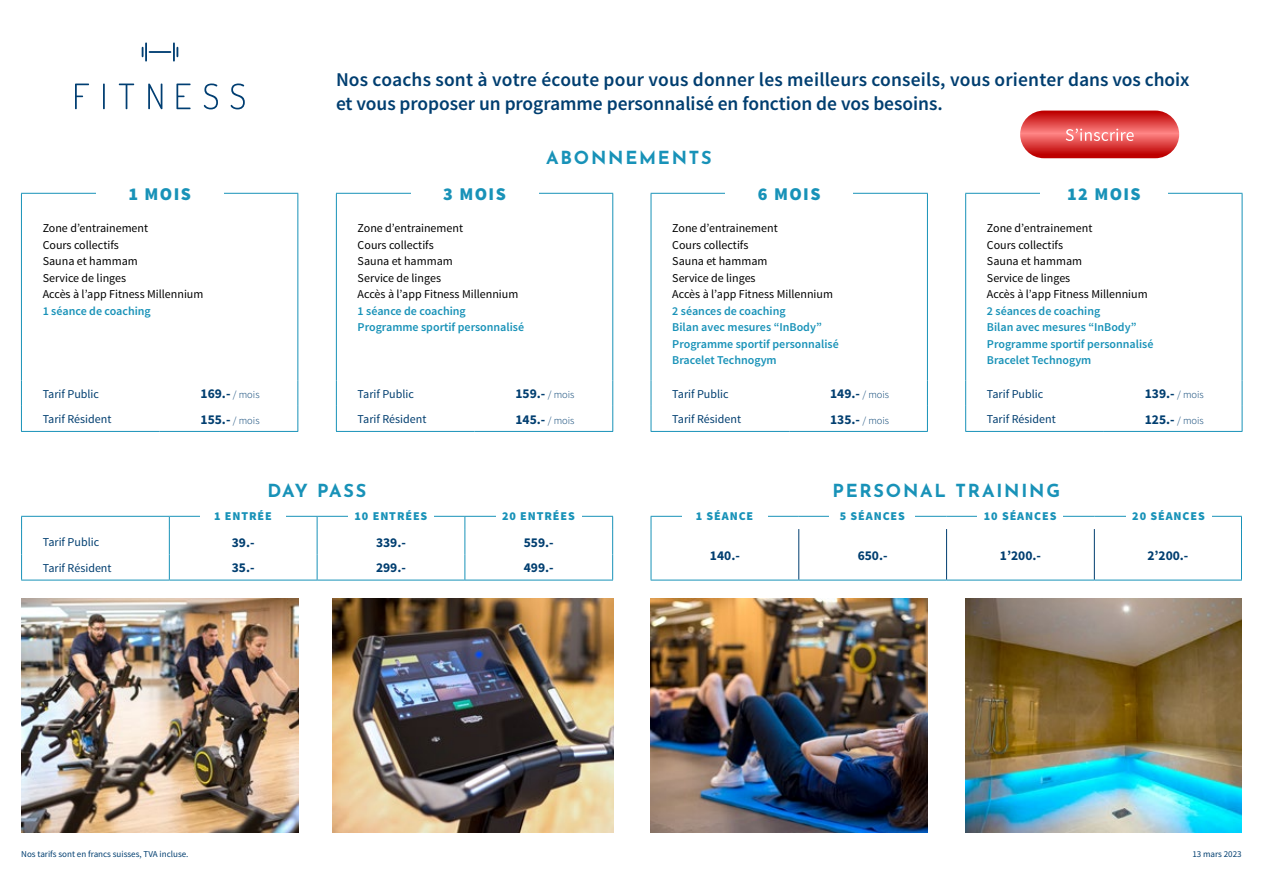
<style>
.page{position:relative;width:1263px;height:893px;background:#fff}
.page>*{position:absolute;margin:0;border:0;box-sizing:border-box;transform-origin:0 0}
.t1{font:600 19.5px/23.4px "Source Sans Pro";letter-spacing:-.005em;color:#003e70}
.t2{font:700 18px "Josefin Sans";letter-spacing:.1em;color:#1892b8}
.t3{font:900 18px "Source Sans Pro";letter-spacing:.075em;color:#1892b8}
.t4{font:700 13.5px "Source Sans Pro";color:#003e70}
.t5{font:12px/16.5px "Source Sans Pro";color:#000}
.t6{font:600 12px/16.5px "Source Sans Pro";color:#1892b8}
.t7{font:12px "Source Sans Pro";color:#003e70}
.t8{font:900 12px "Source Sans Pro";letter-spacing:.075em;color:#1892b8}
.t9{font:9px "Source Sans Pro";color:#003e70}
.s1{font-weight:300;font-size:10.5px}
</style>
<div class="page">
<hr style="left:21px;top:516px;width:148px;height:1px;background:#1892b8">
<hr style="left:169px;top:516px;width:148px;height:1px;background:#1892b8">
<hr style="left:317px;top:516px;width:148px;height:1px;background:#1892b8">
<hr style="left:465px;top:516px;width:148px;height:1px;background:#1892b8">
<svg style="left:21px;top:517px;width:1px;height:63px"></svg>
<svg style="left:612px;top:517px;width:1px;height:63px"></svg>
<hr style="left:21px;top:580px;width:148px;height:1px;background:#1892b8">
<hr style="left:169px;top:580px;width:148px;height:1px;background:#1892b8">
<hr style="left:317px;top:580px;width:148px;height:1px;background:#1892b8">
<hr style="left:465px;top:580px;width:148px;height:1px;background:#1892b8">
<svg style="left:169px;top:517px;width:1px;height:63px"></svg>
<svg style="left:317px;top:517px;width:1px;height:63px"></svg>
<svg style="left:465px;top:517px;width:1px;height:63px"></svg>
<hr style="left:798px;top:529px;width:1px;height:51px;background:#003e70">
<hr style="left:946px;top:529px;width:1px;height:51px;background:#003e70">
<hr style="left:1094px;top:529px;width:1px;height:51px;background:#003e70">
<hr style="left:651px;top:516px;width:148px;height:1px;background:#1892b8">
<svg style="left:651px;top:517px;width:1px;height:12px"></svg>
<hr style="left:799px;top:516px;width:147px;height:1px;background:#1892b8">
<hr style="left:946px;top:516px;width:148px;height:1px;background:#1892b8">
<hr style="left:1094px;top:516px;width:148px;height:1px;background:#1892b8">
<svg style="left:1241px;top:517px;width:1px;height:12px"></svg>
<hr style="left:651px;top:529px;width:1px;height:51px;background:#1892b8">
<hr style="left:1241px;top:529px;width:1px;height:51px;background:#1892b8">
<hr style="left:651px;top:580px;width:148px;height:1px;background:#1892b8">
<hr style="left:799px;top:580px;width:147px;height:1px;background:#1892b8">
<hr style="left:946px;top:580px;width:148px;height:1px;background:#1892b8">
<hr style="left:1094px;top:580px;width:148px;height:1px;background:#1892b8">
<img style="left:21px;top:598px;width:277px;height:234px">
<img style="left:332px;top:598px;width:281px;height:234px">
<img style="left:651px;top:598px;width:276px;height:234px">
<hr style="left:1242px;top:194px;width:1px;height:186px;background:#1892b8">
<hr style="left:965px;top:193px;width:139px;height:1px;background:#1892b8">
<hr style="left:965px;top:194px;width:1px;height:186px;background:#1892b8">
<hr style="left:1104px;top:193px;width:138px;height:1px;background:#1892b8">
<svg style="left:965px;top:380px;width:1px;height:51px"></svg>
<svg style="left:1242px;top:380px;width:1px;height:51px"></svg>
<hr style="left:965px;top:431px;width:139px;height:1px;background:#1892b8">
<hr style="left:1104px;top:431px;width:138px;height:1px;background:#1892b8">
<div style="left:1040px;top:180px;width:128px;height:26px;background:#fff"></div>
<hr style="left:927px;top:194px;width:1px;height:186px;background:#1892b8">
<hr style="left:651px;top:193px;width:138px;height:1px;background:#1892b8">
<hr style="left:651px;top:194px;width:1px;height:186px;background:#1892b8">
<hr style="left:789px;top:193px;width:139px;height:1px;background:#1892b8">
<svg style="left:651px;top:380px;width:1px;height:51px"></svg>
<hr style="left:651px;top:431px;width:138px;height:1px;background:#1892b8">
<hr style="left:789px;top:431px;width:139px;height:1px;background:#1892b8">
<svg style="left:927px;top:380px;width:1px;height:51px"></svg>
<div style="left:725px;top:180px;width:128px;height:26px;background:#fff"></div>
<hr style="left:612px;top:194px;width:1px;height:186px;background:#1892b8">
<hr style="left:336px;top:193px;width:139px;height:1px;background:#1892b8">
<hr style="left:336px;top:194px;width:1px;height:186px;background:#1892b8">
<hr style="left:475px;top:193px;width:138px;height:1px;background:#1892b8">
<svg style="left:336px;top:380px;width:1px;height:51px"></svg>
<hr style="left:336px;top:431px;width:139px;height:1px;background:#1892b8">
<hr style="left:475px;top:431px;width:138px;height:1px;background:#1892b8">
<svg style="left:612px;top:380px;width:1px;height:51px"></svg>
<div style="left:411px;top:180px;width:127px;height:26px;background:#fff"></div>
<hr style="left:297px;top:194px;width:1px;height:186px;background:#1892b8">
<hr style="left:21px;top:193px;width:139px;height:1px;background:#1892b8">
<hr style="left:21px;top:194px;width:1px;height:186px;background:#1892b8">
<hr style="left:160px;top:193px;width:138px;height:1px;background:#1892b8">
<svg style="left:21px;top:380px;width:1px;height:51px"></svg>
<hr style="left:21px;top:431px;width:139px;height:1px;background:#1892b8">
<hr style="left:160px;top:431px;width:138px;height:1px;background:#1892b8">
<svg style="left:297px;top:380px;width:1px;height:51px"></svg>
<div style="left:96px;top:180px;width:127px;height:26px;background:#fff"></div>
<div style="left:200px;top:505px;width:85px;height:22px;background:#fff"></div>
<div style="left:348px;top:505px;width:85px;height:22px;background:#fff"></div>
<div style="left:496px;top:505px;width:85px;height:22px;background:#fff"></div>
<div style="left:682px;top:505px;width:85px;height:22px;background:#fff"></div>
<div style="left:978px;top:505px;width:85px;height:22px;background:#fff"></div>
<div style="left:830px;top:505px;width:85px;height:22px;background:#fff"></div>
<div style="left:1126px;top:505px;width:85px;height:22px;background:#fff"></div>
<img style="left:965px;top:598px;width:277px;height:234px">
<svg style="left:75px;top:84px;width:14px;height:25px"></svg>
<hr style="left:103px;top:84px;width:2px;height:25px;background:#003e72">
<svg style="left:119px;top:84px;width:15px;height:25px"></svg>
<svg style="left:148px;top:84px;width:14px;height:25px"></svg>
<svg style="left:176px;top:84px;width:15px;height:25px"></svg>
<svg style="left:204px;top:84px;width:14px;height:25px"></svg>
<svg style="left:231px;top:84px;width:14px;height:25px"></svg>
<hr style="left:150px;top:51px;width:20px;height:2px;background:#003e72">
<svg style="left:173px;top:43px;width:5px;height:18px"></svg>
<svg style="left:142px;top:43px;width:5px;height:18px"></svg>
<svg style="left:1020px;top:111px;width:159px;height:47px;background:#d83838"></svg>
<svg style="left:1066px;top:129px;width:68px;height:12px"></svg>
<h1 class="t1" style="left:336px;top:69px;width:855px">Nos coachs sont à votre écoute pour vous donner les meilleurs conseils, vous orienter dans vos choix et vous proposer un programme personnalisé en fonction de vos besoins.</h1>
<h2 class="t2" style="left:546px;top:142px;width:167px">ABONNEMENTS</h2>
<h2 class="t3" style="left:128px;top:182px;width:64px">1 MOIS</h2>
<h2 class="t3" style="left:443px;top:182px;width:64px">3 MOIS</h2>
<h2 class="t3" style="left:758px;top:182px;width:64px">6 MOIS</h2>
<h2 class="t3" style="left:1067px;top:182px;width:75px">12 MOIS</h2>
<p class="t5" style="left:43px;top:220px;width:162px">Zone d’entrainement<br>Cours collectifs<br>Sauna et hammam<br>Service de linges<br>Accès à l’app Fitness Millennium</p>
<p class="t6" style="left:43px;top:303px;width:110px">1 séance de coaching</p>
<p class="t7" style="left:43px;top:386px;width:58px">Tarif Public</p>
<p class="t4" style="left:201px;top:385px;width:61px">169.- <span class="s1">/ mois</span></p>
<p class="t7" style="left:43px;top:412px;width:70px">Tarif Résident</p>
<p class="t4" style="left:201px;top:411px;width:61px">155.- <span class="s1">/ mois</span></p>
<p class="t5" style="left:358px;top:220px;width:162px">Zone d’entrainement<br>Cours collectifs<br>Sauna et hammam<br>Service de linges<br>Accès à l’app Fitness Millennium</p>
<p class="t6" style="left:358px;top:303px;width:168px">1 séance de coaching<br>Programme sportif personnalisé</p>
<p class="t7" style="left:358px;top:386px;width:58px">Tarif Public</p>
<p class="t4" style="left:515px;top:385px;width:61px">159.- <span class="s1">/ mois</span></p>
<p class="t7" style="left:358px;top:412px;width:70px">Tarif Résident</p>
<p class="t4" style="left:515px;top:411px;width:61px">145.- <span class="s1">/ mois</span></p>
<p class="t5" style="left:672px;top:220px;width:162px">Zone d’entrainement<br>Cours collectifs<br>Sauna et hammam<br>Service de linges<br>Accès à l’app Fitness Millennium</p>
<p class="t6" style="left:672px;top:303px;width:168px">2 séances de coaching<br>Bilan avec mesures “InBody”<br>Programme sportif personnalisé<br>Bracelet Technogym</p>
<p class="t7" style="left:672px;top:386px;width:58px">Tarif Public</p>
<p class="t4" style="left:830px;top:385px;width:61px">149.- <span class="s1">/ mois</span></p>
<p class="t7" style="left:672px;top:412px;width:70px">Tarif Résident</p>
<p class="t4" style="left:830px;top:411px;width:61px">135.- <span class="s1">/ mois</span></p>
<p class="t5" style="left:987px;top:220px;width:162px">Zone d’entrainement<br>Cours collectifs<br>Sauna et hammam<br>Service de linges<br>Accès à l’app Fitness Millennium</p>
<p class="t6" style="left:987px;top:303px;width:168px">2 séances de coaching<br>Bilan avec mesures “InBody”<br>Programme sportif personnalisé<br>Bracelet Technogym</p>
<p class="t7" style="left:987px;top:386px;width:58px">Tarif Public</p>
<p class="t4" style="left:1145px;top:385px;width:61px">139.- <span class="s1">/ mois</span></p>
<p class="t7" style="left:987px;top:412px;width:70px">Tarif Résident</p>
<p class="t4" style="left:1145px;top:411px;width:61px">125.- <span class="s1">/ mois</span></p>
<h2 class="t2" style="left:268px;top:475px;width:100px">DAY PASS</h2>
<h2 class="t2" style="left:832px;top:475px;width:229px">PERSONAL TRAINING</h2>
<p class="t8" style="left:214px;top:509px;width:59px">1 ENTRÉE</p>
<p class="t8" style="left:355px;top:509px;width:74px">10 ENTRÉES</p>
<p class="t8" style="left:502px;top:509px;width:74px">20 ENTRÉES</p>
<p class="t8" style="left:696px;top:509px;width:59px">1 SÉANCE</p>
<p class="t8" style="left:840px;top:509px;width:67px">5 SÉANCES</p>
<p class="t8" style="left:984px;top:509px;width:74px">10 SÉANCES</p>
<p class="t8" style="left:1132px;top:509px;width:74px">20 SÉANCES</p>
<p class="t7" style="left:43px;top:535px;width:58px">Tarif Public</p>
<p class="t4" style="left:232px;top:534px;width:24px">39.-</p>
<p class="t4" style="left:376px;top:534px;width:31px">339.-</p>
<p class="t4" style="left:524px;top:534px;width:31px">559.-</p>
<p class="t7" style="left:43px;top:560px;width:70px">Tarif Résident</p>
<p class="t4" style="left:232px;top:559px;width:24px">35.-</p>
<p class="t4" style="left:376px;top:559px;width:31px">299.-</p>
<p class="t4" style="left:524px;top:559px;width:31px">499.-</p>
<p class="t4" style="left:710px;top:546px;width:31px">140.-</p>
<p class="t4" style="left:858px;top:546px;width:31px">650.-</p>
<p class="t4" style="left:1000px;top:546px;width:43px">1’200.-</p>
<p class="t4" style="left:1147px;top:546px;width:43px">2’200.-</p>
<p class="t9" style="left:21px;top:848px;width:169px">Nos tarifs sont en francs suisses, TVA incluse.</p>
<p class="t9" style="left:1192px;top:848px;width:51px">13 mars 2023</p>
</div>
